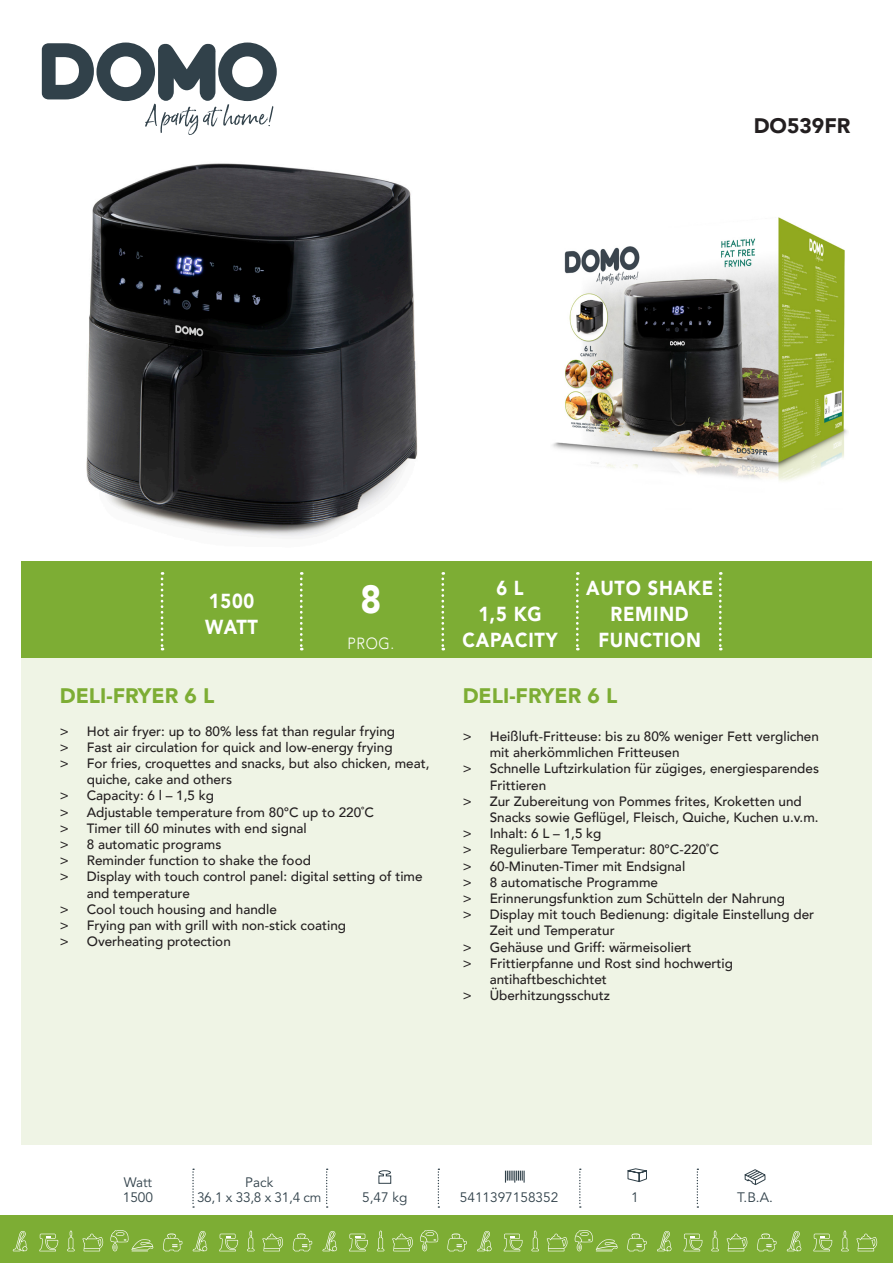
<style>
.page{position:relative;width:893px;height:1263px;background:#fff}
.page>*{position:absolute;margin:0;border:0;box-sizing:border-box;transform-origin:0 0}
.Product_leeg{font:900 39.15px "Avenir";color:#fff;scale:.9 1}
.Titel{font:900 21px "Avenir";color:#7dad34}
.Modelnummer{font:900 21px "Avenir";color:#231f20}
.Product_leeg-2{font:900 20.25px/26.1px "Avenir";letter-spacing:.04em;color:#fff;text-align:center;scale:.9 1}
.Product_leeg-3{font:300 16.2px "Avenir";color:#fff;scale:.9 1}
.t1{font:13.65px "Avenir";color:#31414a}
.t2{font:500 13.5px/16.2px "Avenir";color:#231f20}
</style>
<div class="page">
<div style="left:21px;top:658px;width:851px;height:486px;background:#eff4e5"></div>
<div style="left:0;top:1215px;width:893px;height:48px;background:#7dad34"></div>
<svg style="left:505px;top:1170px;width:20px;height:12px"></svg>
<svg style="left:378px;top:1170px;width:14px;height:14px"></svg>
<svg style="left:627px;top:1168px;width:20px;height:14px"></svg>
<svg style="left:744px;top:1169px;width:22px;height:16px"></svg>
<svg style="left:192px;top:1168px;width:2px;height:40px"></svg>
<svg style="left:326px;top:1168px;width:2px;height:40px"></svg>
<svg style="left:438px;top:1168px;width:1px;height:40px"></svg>
<svg style="left:579px;top:1168px;width:2px;height:40px"></svg>
<svg style="left:697px;top:1168px;width:1px;height:40px"></svg>
<svg style="left:13px;top:1231px;width:14px;height:20px"></svg>
<svg style="left:67px;top:1230px;width:8px;height:21px"></svg>
<svg style="left:82px;top:1233px;width:21px;height:18px"></svg>
<svg style="left:39px;top:1234px;width:19px;height:17px"></svg>
<svg style="left:110px;top:1230px;width:43px;height:21px"></svg>
<svg style="left:193px;top:1231px;width:14px;height:20px"></svg>
<svg style="left:163px;top:1233px;width:19px;height:18px"></svg>
<svg style="left:247px;top:1230px;width:8px;height:21px"></svg>
<svg style="left:262px;top:1233px;width:21px;height:18px"></svg>
<svg style="left:219px;top:1234px;width:19px;height:17px"></svg>
<svg style="left:323px;top:1231px;width:14px;height:20px"></svg>
<svg style="left:293px;top:1233px;width:19px;height:18px"></svg>
<svg style="left:377px;top:1230px;width:7px;height:21px"></svg>
<svg style="left:420px;top:1230px;width:19px;height:21px"></svg>
<svg style="left:392px;top:1233px;width:21px;height:18px"></svg>
<svg style="left:349px;top:1234px;width:19px;height:17px"></svg>
<svg style="left:477px;top:1231px;width:15px;height:20px"></svg>
<svg style="left:447px;top:1233px;width:20px;height:18px"></svg>
<svg style="left:531px;top:1230px;width:8px;height:21px"></svg>
<svg style="left:547px;top:1233px;width:20px;height:18px"></svg>
<svg style="left:504px;top:1234px;width:18px;height:17px"></svg>
<svg style="left:574px;top:1230px;width:44px;height:21px"></svg>
<svg style="left:657px;top:1231px;width:14px;height:20px"></svg>
<svg style="left:627px;top:1233px;width:20px;height:18px"></svg>
<svg style="left:711px;top:1230px;width:8px;height:21px"></svg>
<svg style="left:727px;top:1233px;width:20px;height:18px"></svg>
<svg style="left:684px;top:1234px;width:18px;height:17px"></svg>
<svg style="left:787px;top:1231px;width:14px;height:20px"></svg>
<svg style="left:757px;top:1233px;width:19px;height:18px"></svg>
<svg style="left:841px;top:1230px;width:8px;height:21px"></svg>
<svg style="left:856px;top:1233px;width:21px;height:18px"></svg>
<svg style="left:813px;top:1234px;width:19px;height:17px"></svg>
<div style="left:21px;top:561px;width:851px;height:97px;background:#7dad34"></div>
<svg style="left:42px;top:43px;width:235px;height:92px"></svg>
<svg style="left:300px;top:572px;width:3px;height:78px"></svg>
<svg style="left:441px;top:572px;width:3px;height:78px"></svg>
<svg style="left:576px;top:572px;width:3px;height:78px"></svg>
<svg style="left:719px;top:572px;width:3px;height:78px"></svg>
<svg style="left:161px;top:572px;width:2px;height:78px"></svg>
<img style="left:86px;top:163px;width:332px;height:374px">
<img style="left:552px;top:217px;width:296px;height:264px">
<p class="Modelnummer" style="left:754px;top:108px;width:98px">DO539FR</p>
<p class="Product_leeg-2" style="left:209px;top:588px;width:52px">1500</p>
<p class="Product_leeg-2" style="left:205px;top:614px;width:60px">WATT</p>
<p class="Product_leeg" style="left:360px;top:565px;width:25px">8</p>
<p class="Product_leeg-3" style="left:348px;top:634px;width:53px">PROG.</p>
<p class="Titel" style="left:60px;top:678px;width:156px">DELI-FRYER 6 L</p>
<p class="t2" style="left:60px;top:722px;width:337px">&gt; Hot air fryer: up to 80% less fat than regular frying</p>
<p class="t2" style="left:60px;top:738px;width:334px">&gt; Fast air circulation for quick and low-energy frying</p>
<p class="t2" style="left:87px;top:754px;width:344px;text-indent:-27px">&gt; For fries, croquettes and snacks, but also chicken, meat, quiche, cake and others</p>
<p class="t2" style="left:60px;top:787px;width:156px">&gt; Capacity: 6 l – 1,5 kg</p>
<p class="t2" style="left:60px;top:803px;width:316px">&gt; Adjustable temperature from 80°C up to 220˚C</p>
<p class="t2" style="left:60px;top:819px;width:248px">&gt; Timer till 60 minutes with end signal</p>
<p class="t2" style="left:60px;top:835px;width:163px">&gt; 8 automatic programs</p>
<p class="t2" style="left:60px;top:852px;width:253px">&gt; Reminder function to shake the food</p>
<p class="t2" style="left:87px;top:868px;width:337px;text-indent:-27px">&gt; Display with touch control panel: digital setting of time and temperature</p>
<p class="t2" style="left:60px;top:900px;width:219px">&gt; Cool touch housing and handle</p>
<p class="t2" style="left:60px;top:916px;width:288px">&gt; Frying pan with grill with non-stick coating</p>
<p class="t2" style="left:60px;top:933px;width:173px">&gt; Overheating protection</p>
<p class="Product_leeg-2" style="left:496px;top:575px;width:32px">6 L</p>
<p class="Product_leeg-2" style="left:478px;top:601px;width:72px">1,5 KG</p>
<p class="Product_leeg-2" style="left:463px;top:627px;width:107px">CAPACITY</p>
<p class="Product_leeg-2" style="left:586px;top:575px;width:143px">AUTO SHAKE</p>
<p class="Product_leeg-2" style="left:598px;top:601px;width:116px">REMIND<br>FUNCTION</p>
<p class="Titel" style="left:463px;top:678px;width:156px">DELI-FRYER 6 L</p>
<p class="t2" style="left:490px;top:727px;width:331px;text-indent:-27px">&gt; Heißluft-Fritteuse: bis zu 80% weniger Fett verglichen mit aherkömmlichen Fritteusen</p>
<p class="t2" style="left:490px;top:760px;width:331px;text-indent:-27px">&gt; Schnelle Luftzirkulation für zügiges, energiesparendes<br>Frittieren</p>
<p class="t2" style="left:490px;top:792px;width:330px;text-indent:-27px">&gt; Zur Zubereitung von Pommes frites, Kroketten und<br>Snacks sowie Geflügel, Fleisch, Quiche, Kuchen u.v.m.</p>
<p class="t2" style="left:463px;top:825px;width:140px">&gt; Inhalt: 6 L – 1,5 kg</p>
<p class="t2" style="left:463px;top:841px;width:258px">&gt; Regulierbare Temperatur: 80°C-220˚C</p>
<p class="t2" style="left:463px;top:857px;width:224px">&gt; 60-Minuten-Timer mit Endsignal</p>
<p class="t2" style="left:463px;top:873px;width:197px">&gt; 8 automatische Programme</p>
<p class="t2" style="left:463px;top:889px;width:324px">&gt; Erinnerungsfunktion zum Schütteln der Nahrung</p>
<p class="t2" style="left:490px;top:906px;width:326px;text-indent:-27px">&gt; Display mit touch Bedienung: digitale Einstellung der<br>Zeit und Temperatur</p>
<p class="t2" style="left:463px;top:938px;width:230px">&gt; Gehäuse und Griff: wärmeisoliert</p>
<p class="t2" style="left:490px;top:954px;width:245px;text-indent:-27px">&gt; Frittierpfanne und Rost sind hochwertig antihaftbeschichtet</p>
<p class="t2" style="left:463px;top:987px;width:149px">&gt; Überhitzungsschutz</p>
<p class="t1" style="left:245px;top:1172px;width:30px">Pack</p>
<p class="t1" style="left:197px;top:1187px;width:126px">36,1 x 33,8 x 31,4 cm</p>
<p class="t1" style="left:124px;top:1172px;width:30px">Watt</p>
<p class="t1" style="left:123px;top:1187px;width:32px">1500</p>
<p class="t1" style="left:362px;top:1187px;width:47px">5,47 kg</p>
<p class="t1" style="left:460px;top:1187px;width:100px">5411397158352</p>
<p class="t1" style="left:631px;top:1187px;width:9px">1</p>
<p class="t1" style="left:737px;top:1187px;width:37px">T.B.A.</p>
</div>
